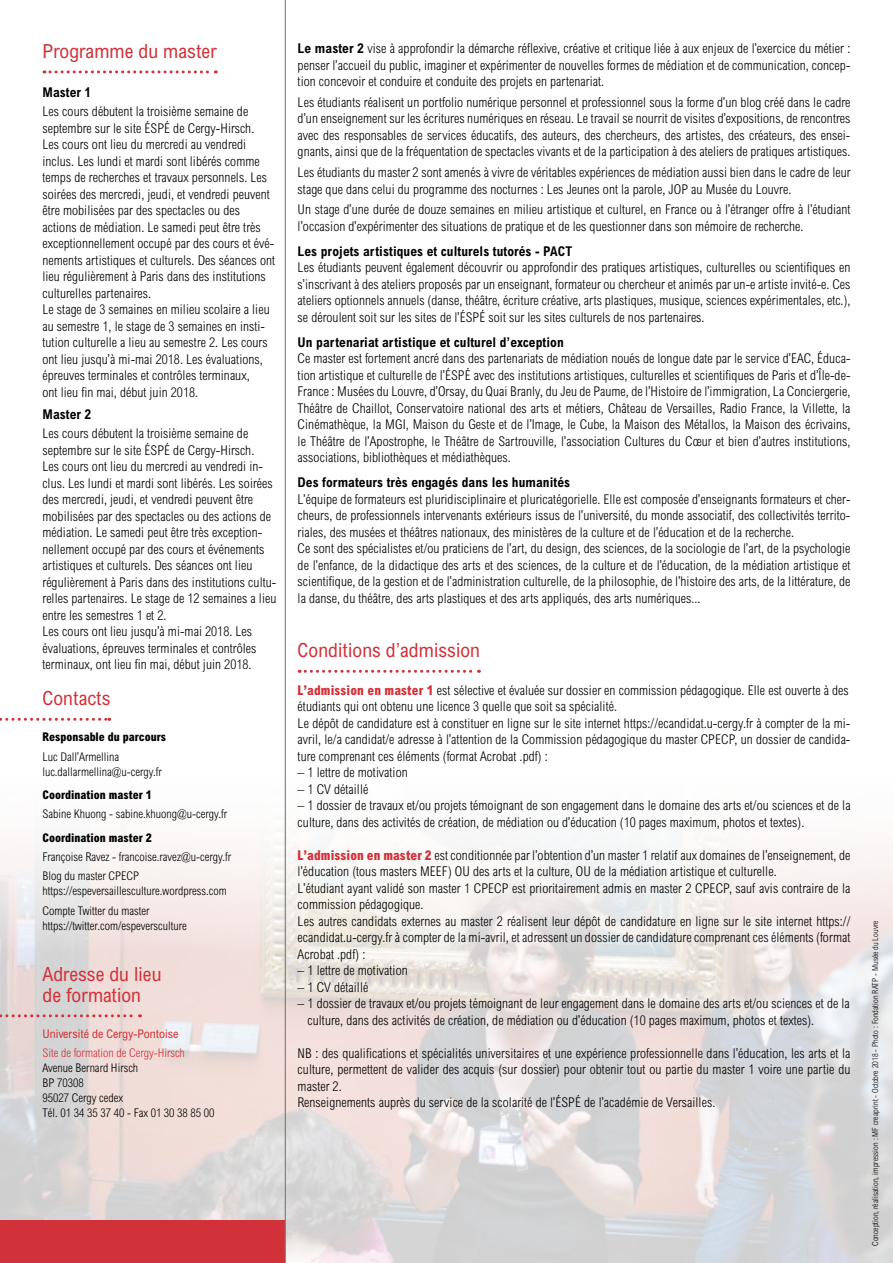
<style>
.page{position:relative;width:893px;height:1263px;background:#fff}
.page>*{position:absolute;margin:0;border:0;box-sizing:border-box;transform-origin:0 0}
.t1{font:condensed 19.5px/21px "Arial";letter-spacing:.005em;color:#d13239}
.t2{font:300 condensed 13.5px/16.5px "Arial";letter-spacing:.005em;color:#000}
.t3{font:700 condensed 13.5px "Arial";letter-spacing:.005em;color:#000}
.t4{font:300 condensed 12px/15px "Arial";color:#000}
.t5{font:800 condensed 12px "Arial";color:#000}
.t6{font:300 condensed 12px "Arial";color:#d13239}
.t7{font:condensed 12px "Arial";color:#d13239}
.t8{font:300 condensed 8.25px "Arial";letter-spacing:.005em;color:#000}
.s1{font-weight:700}
.s2{font-weight:800;color:#d13239}
</style>
<div class="page">
<img style="left:0;top:741px;width:893px;height:522px">
<svg style="left:299px;top:670px;width:180px;height:3px"></svg>
<svg style="left:0;top:718px;width:110px;height:3px"></svg>
<svg style="left:0;top:1014px;width:140px;height:3px"></svg>
<svg style="left:44px;top:70px;width:172px;height:3px"></svg>
<div style="left:0;top:1220px;width:285px;height:43px;background:#d13239"></div>
<hr style="left:285px;top:0;width:1px;height:1263px;background:#6d6e71">
<h1 class="t1" style="left:43px;top:40px;width:176px">Programme du master</h1>
<p class="t3" style="left:43px;top:84px;width:50px">Master 1</p>
<p class="t2" style="left:43px;top:103px;width:234px">Les cours débutent la troisième semaine de septembre sur le site ÉSPÉ de Cergy-Hirsch.<br>Les cours ont lieu du mercredi au vendredi inclus. Les lundi et mardi sont libérés comme temps de recherches et travaux personnels. Les soirées des mercredi, jeudi, et vendredi peuvent être mobilisées par des spectacles ou des actions de médiation. Le samedi peut être très exceptionnellement occupé par des cours et évé&shy;nements artistiques et culturels. Des séances ont lieu régulièrement à Paris dans des institutions culturelles partenaires.<br>Le stage de 3 semaines en milieu scolaire a lieu au semestre 1, le stage de 3 semaines en insti&shy;tution culturelle a lieu au semestre 2. Les cours ont lieu jusqu’à mi-mai 2018. Les évaluations, épreuves terminales et contrôles terminaux,<br>ont lieu fin mai, début juin 2018.</p>
<p class="t3" style="left:43px;top:406px;width:50px">Master 2</p>
<p class="t2" style="left:43px;top:425px;width:235px">Les cours débutent la troisième semaine de septembre sur le site ÉSPÉ de Cergy-Hirsch.<br>Les cours ont lieu du mercredi au vendredi in&shy;clus. Les lundi et mardi sont libérés. Les soirées des mercredi, jeudi, et vendredi peuvent être mobilisées par des spectacles ou des actions de médiation. Le samedi peut être très exception&shy;nellement occupé par des cours et événements artistiques et culturels. Des séances ont lieu régulièrement à Paris dans des institutions cultu&shy;relles partenaires. Le stage de 12 semaines a lieu entre les semestres 1 et 2.<br>Les cours ont lieu jusqu’à mi-mai 2018. Les évaluations, épreuves terminales et contrôles terminaux, ont lieu fin mai, début juin 2018.</p>
<h1 class="t1" style="left:43px;top:687px;width:69px">Contacts</h1>
<p class="t5" style="left:43px;top:730px;width:125px">Responsable du parcours</p>
<p class="t4" style="left:43px;top:749px;width:121px">Luc Dall’Armellina luc.dallarmellina@u-cergy.fr</p>
<p class="t5" style="left:43px;top:787px;width:111px">Coordination master 1</p>
<p class="t4" style="left:43px;top:806px;width:186px">Sabine Khuong - sabine.khuong@u-cergy.fr</p>
<p class="t5" style="left:43px;top:830px;width:111px">Coordination master 2</p>
<p class="t4" style="left:43px;top:847px;width:190px;line-height:19.2px">Françoise Ravez - francoise.ravez@u-cergy.fr<br>Blog du master CPECP</p>
<p class="t4" style="left:43px;top:881px;width:186px;line-height:19.2px">https://espeversaillesculture.wordpress.com<br>Compte Twitter du master</p>
<p class="t4" style="left:43px;top:918px;width:146px">https://twitter.com/espeversculture</p>
<h1 class="t1" style="left:43px;top:963px;width:120px">Adresse du lieu de formation</h1>
<p class="t7" style="left:43px;top:1026px;width:137px">Université de Cergy-Pontoise</p>
<p class="t6" style="left:43px;top:1046px;width:144px">Site de formation de Cergy-Hirsch</p>
<p class="t4" style="left:43px;top:1060px;width:174px">Avenue Bernard Hirsch<br>BP 70308<br>95027 Cergy cedex<br>Tél. 01 34 35 37 40 - Fax 01 30 38 85 00</p>
<p class="t2" style="left:298px;top:40px;width:554px;text-align:justify"><span class="s1">Le master 2</span> vise à approfondir la démarche réflexive, créative et critique liée à aux enjeux de l’exercice du métier : penser l’accueil du public, imaginer et expérimenter de nouvelles formes de médiation et de communication, concep&shy;tion concevoir et conduire et conduite des projets en partenariat.</p>
<p class="t2" style="left:298px;top:94px;width:554px;text-align:justify">Les étudiants réalisent un portfolio numérique personnel et professionnel sous la forme d’un blog créé dans le cadre d’un enseignement sur les écritures numériques en réseau. Le travail se nourrit de visites d’expositions, de rencontres avec des responsables de services éducatifs, des auteurs, des chercheurs, des artistes, des créateurs, des ensei&shy;gnants, ainsi que de la fréquentation de spectacles vivants et de la participation à des ateliers de pratiques artistiques.</p>
<p class="t2" style="left:298px;top:164px;width:554px">Les étudiants du master 2 sont amenés à vivre de véritables expériences de médiation aussi bien dans le cadre de leur stage que dans celui du programme des nocturnes : Les Jeunes ont la parole, JOP au Musée du Louvre.</p>
<p class="t2" style="left:298px;top:201px;width:554px">Un stage d’une durée de douze semaines en milieu artistique et culturel, en France ou à l’étranger offre à l’étudiant l’occasion d’expérimenter des situations de pratique et de les questionner dans son mémoire de recherche.</p>
<p class="t3" style="left:298px;top:243px;width:276px">Les projets artistiques et culturels tutorés - PACT</p>
<p class="t2" style="left:298px;top:259px;width:554px;text-align:justify">Les étudiants peuvent également découvrir ou approfondir des pratiques artistiques, culturelles ou scientifiques en s’inscrivant à des ateliers proposés par un enseignant, formateur ou chercheur et animés par un-e artiste invité-e. Ces ateliers optionnels annuels (danse, théâtre, écriture créative, arts plastiques, musique, sciences expérimentales, etc.), se déroulent soit sur les sites de l’ÉSPÉ soit sur les sites culturels de nos partenaires.</p>
<p class="t3" style="left:298px;top:334px;width:268px">Un partenariat artistique et culturel d’exception</p>
<p class="t2" style="left:298px;top:350px;width:554px;text-align:justify">Ce master est fortement ancré dans des partenariats de médiation noués de longue date par le service d’EAC, Éduca&shy;tion artistique et culturelle de l’ÉSPÉ avec des institutions artistiques, culturelles et scientifiques de Paris et d’Île-de-France : Musées du Louvre, d’Orsay, du Quai Branly, du Jeu de Paume, de l’Histoire de l’immigration, La Conciergerie, Théâtre de Chaillot, Conservatoire national des arts et métiers, Château de Versailles, Radio France, la Villette, la Cinémathèque, la MGI, Maison du Geste et de l’Image, le Cube, la Maison des Métallos, la Maison des écrivains, le Théâtre de l’Apostrophe, le Théâtre de Sartrouville, l’association Cultures du Cœur et bien d’autres institutions, associations, bibliothèques et médiathèques.</p>
<p class="t3" style="left:298px;top:475px;width:274px">Des formateurs très engagés dans les humanités</p>
<p class="t2" style="left:298px;top:491px;width:554px">L’équipe de formateurs est pluridisciplinaire et pluricatégorielle. Elle est composée d’enseignants formateurs et cher&shy;cheurs, de professionnels intervenants extérieurs issus de l’université, du monde associatif, des collectivités territo&shy;riales, des musées et théâtres nationaux, des ministères de la culture et de l’éducation et de la recherche.<br>Ce sont des spécialistes et/ou praticiens de l’art, du design, des sciences, de la sociologie de l’art, de la psychologie de l’enfance, de la didactique des arts et des sciences, de la culture et de l’éducation, de la médiation artistique et scientifique, de la gestion et de l’administration culturelle, de la philosophie, de l’histoire des arts, de la littérature, de la danse, du théâtre, des arts plastiques et des arts appliqués, des arts numériques...</p>
<h1 class="t1" style="left:298px;top:639px;width:184px">Conditions d’admission</h1>
<p class="t2" style="left:298px;top:682px;width:554px"><span class="s2">L’admission en master 1</span> est sélective et évaluée sur dossier en commission pédagogique. Elle est ouverte à des étudiants qui ont obtenu une licence 3 quelle que soit sa spécialité.<br>Le dépôt de candidature est à constituer en ligne sur le site internet https://ecandidat.u-cergy.fr à compter de la mi&shy;avril, le/a candidat/e adresse à l’attention de la Commission pédagogique du master CPECP, un dossier de candida&shy;ture comprenant ces éléments (format Acrobat .pdf) :</p>
<p class="t2" style="left:298px;top:764px;width:112px">– 1 lettre de motivation</p>
<p class="t2" style="left:298px;top:781px;width:72px">– 1 CV détaillé</p>
<p class="t2" style="left:298px;top:797px;width:554px">– 1 dossier de travaux et/ou projets témoignant de son engagement dans le domaine des arts et/ou sciences et de la culture, dans des activités de création, de médiation ou d’éducation (10 pages maximum, photos et textes).</p>
<p class="t2" style="left:298px;top:847px;width:554px"><span class="s2">L’admission en master 2</span> est conditionnée par l’obtention d’un master 1 relatif aux domaines de l’enseignement, de l’éducation (tous masters MEEF) OU des arts et la culture, OU de la médiation artistique et culturelle.<br>L’étudiant ayant validé son master 1 CPECP est prioritairement admis en master 2 CPECP, sauf avis contraire de la commission pédagogique.<br>Les autres candidats externes au master 2 réalisent leur dépôt de candidature en ligne sur le site internet https:// ecandidat.u-cergy.fr à compter de la mi-avril, et adressent un dossier de candidature comprenant ces éléments (format Acrobat .pdf) :</p>
<p class="t2" style="left:298px;top:962px;width:112px">– 1 lettre de motivation</p>
<p class="t2" style="left:298px;top:979px;width:72px">– 1 CV détaillé</p>
<p class="t2" style="left:308px;top:995px;width:544px;text-indent:-10px">– 1 dossier de travaux et/ou projets témoignant de leur engagement dans le domaine des arts et/ou sciences et de la culture, dans des activités de création, de médiation ou d’éducation (10 pages maximum, photos et textes).</p>
<p class="t2" style="left:298px;top:1045px;width:554px">NB : des qualifications et spécialités universitaires et une expérience professionnelle dans l’éducation, les arts et la culture, permettent de valider des acquis (sur dossier) pour obtenir tout ou partie du master 1 voire une partie du master 2.<br>Renseignements auprès du service de la scolarité de l’ÉSPÉ de l’académie de Versailles.</p>
<p class="t8" style="left:871px;top:1246px;width:327px;rotate:-90deg">Conception, réalisation, impression : MF creaprint - Octobre 2018 - Photo : Fondation RATP - Musée du Louvre</p>
</div>
